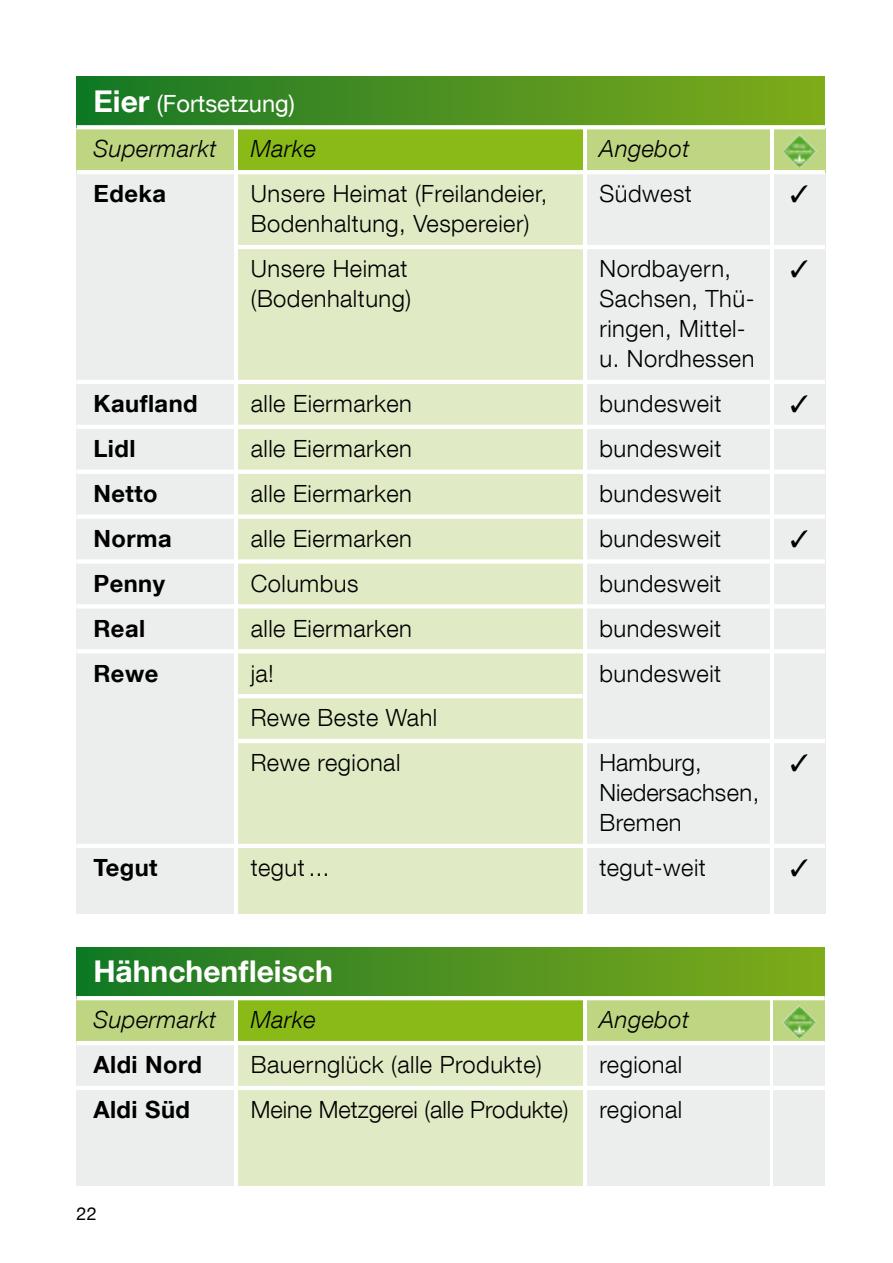
<style>
.page{position:relative;width:893px;height:1263px;background:#fff}
.page>*{position:absolute;margin:0;border:0;box-sizing:border-box;transform-origin:0 0}
.t1{font:700 30px "Helvetica Neue LT Com";color:#fff}
.t2{font:300 23.7px/45px "Helvetica Neue LT Com";letter-spacing:.02em;color:#000}
.t3{font:700 23.7px "Helvetica Neue LT Com";letter-spacing:.02em;color:#000}
.t4{font:300 23.7px/30px "Helvetica Neue LT Com";color:#000}
.t5{font:italic 300 23.7px "Helvetica Neue LT Com";letter-spacing:.02em;color:#000}
.t6{font:23.7px/45.9px "Helvetica Neue LT Com";color:#fff}
.t7{font:18px "Helvetica Neue LT Com";color:#000}
.s1{font-weight:700;font-size:30px}
.s2{font-weight:300;font-style:italic;color:#000}
</style>
<div class="page">
<div style="left:77px;top:128px;width:157px;height:46px;background:#bed682"></div>
<div style="left:238px;top:128px;width:345px;height:46px;background:#89ba17"></div>
<div style="left:587px;top:128px;width:183px;height:46px;background:#bed682"></div>
<div style="left:774px;top:128px;width:51px;height:46px;background:#bed682"></div>
<div style="left:77px;top:77px;width:748px;height:51px;background:linear-gradient(to right,#177726,#81ab1b)"></div>
<img style="left:783px;top:134px;width:34px;height:34px">
<div style="left:77px;top:173px;width:157px;height:740px;background:#eceded"></div>
<div style="left:238px;top:173px;width:345px;height:740px;background:#e0ebc5"></div>
<div style="left:587px;top:173px;width:183px;height:740px;background:#eceded"></div>
<div style="left:774px;top:173px;width:51px;height:740px;background:#eceded"></div>
<svg style="left:77px;top:125px;width:748px;height:4px"></svg>
<hr style="left:77px;top:170px;width:748px;height:4px;background:#fff">
<hr style="left:238px;top:245px;width:587px;height:4px;background:#fff">
<hr style="left:77px;top:380px;width:748px;height:4px;background:#fff">
<hr style="left:77px;top:425px;width:748px;height:4px;background:#fff">
<hr style="left:77px;top:470px;width:748px;height:4px;background:#fff">
<div style="left:77px;top:514px;width:748px;height:5px;background:#fff"></div>
<div style="left:77px;top:559px;width:748px;height:5px;background:#fff"></div>
<hr style="left:77px;top:604px;width:748px;height:4px;background:#fff">
<hr style="left:77px;top:649px;width:748px;height:4px;background:#fff">
<hr style="left:238px;top:694px;width:345px;height:4px;background:#fff">
<hr style="left:238px;top:739px;width:587px;height:4px;background:#fff">
<hr style="left:77px;top:844px;width:748px;height:4px;background:#fff">
<div style="left:76px;top:999px;width:158px;height:46px;background:#bed682"></div>
<div style="left:238px;top:999px;width:345px;height:46px;background:#89ba17"></div>
<div style="left:587px;top:999px;width:183px;height:46px;background:#bed682"></div>
<div style="left:774px;top:999px;width:51px;height:46px;background:#bed682"></div>
<div style="left:76px;top:947px;width:749px;height:52px;background:linear-gradient(to right,#167726,#81ab1b)"></div>
<img style="left:782px;top:1005px;width:34px;height:34px">
<div style="left:77px;top:1043px;width:157px;height:142px;background:#eceded"></div>
<div style="left:238px;top:1043px;width:345px;height:142px;background:#e0ebc5"></div>
<div style="left:587px;top:1043px;width:183px;height:142px;background:#eceded"></div>
<div style="left:774px;top:1043px;width:51px;height:142px;background:#eceded"></div>
<svg style="left:76px;top:996px;width:749px;height:4px"></svg>
<hr style="left:76px;top:1041px;width:749px;height:4px;background:#fff">
<hr style="left:76px;top:1086px;width:749px;height:4px;background:#fff">
<p class="t6" style="left:94px;top:80px;width:203px"><span class="s1">Eier</span> (Fortsetzung)<br><span class="s2">Supermarkt</span></p>
<p class="t5" style="left:251px;top:135px;width:67px">Marke</p>
<p class="t5" style="left:600px;top:135px;width:91px">Angebot</p>
<p class="t3" style="left:94px;top:179px;width:74px">Edeka</p>
<p class="t2" style="left:251px;top:171px;width:298px">Unsere Heimat (Freilandeier,</p>
<p class="t2" style="left:600px;top:171px;width:94px">Südwest</p>
<p class="t2" style="left:251px;top:201px;width:280px">Bodenhaltung, Vespereier)<br>Unsere Heimat</p>
<p class="t2" style="left:599px;top:246px;width:133px">Nordbayern,</p>
<p class="t2" style="left:251px;top:276px;width:162px">(Bodenhaltung)</p>
<p class="t2" style="left:599px;top:283px;width:156px;line-height:30px">Sachsen, Thü&shy;ringen, Mittel&shy;u. Nordhessen</p>
<p class="t3" style="left:93px;top:389px;width:106px">Kaufland</p>
<p class="t2" style="left:251px;top:381px;width:163px">alle Eiermarken</p>
<p class="t2" style="left:599px;top:381px;width:123px">bundesweit</p>
<p class="t3" style="left:93px;top:434px;width:44px">Lidl</p>
<p class="t2" style="left:251px;top:426px;width:163px">alle Eiermarken</p>
<p class="t2" style="left:599px;top:426px;width:123px">bundesweit</p>
<p class="t3" style="left:93px;top:478px;width:66px">Netto</p>
<p class="t2" style="left:251px;top:470px;width:163px">alle Eiermarken</p>
<p class="t2" style="left:599px;top:470px;width:123px">bundesweit</p>
<p class="t3" style="left:93px;top:523px;width:80px">Norma</p>
<p class="t2" style="left:251px;top:515px;width:163px">alle Eiermarken</p>
<p class="t2" style="left:599px;top:515px;width:123px">bundesweit</p>
<p class="t3" style="left:93px;top:568px;width:73px">Penny</p>
<p class="t2" style="left:251px;top:560px;width:109px">Columbus</p>
<p class="t2" style="left:599px;top:560px;width:123px">bundesweit</p>
<p class="t3" style="left:93px;top:613px;width:53px">Real</p>
<p class="t2" style="left:251px;top:605px;width:163px">alle Eiermarken</p>
<p class="t2" style="left:599px;top:605px;width:123px">bundesweit</p>
<p class="t3" style="left:93px;top:658px;width:67px">Rewe</p>
<p class="t2" style="left:251px;top:650px;width:25px">ja!</p>
<p class="t2" style="left:599px;top:650px;width:123px">bundesweit</p>
<p class="t2" style="left:251px;top:695px;width:188px">Rewe Beste Wahl<br>Rewe regional</p>
<p class="t4" style="left:599px;top:747px;width:104px">Hamburg,</p>
<p class="t4" style="left:599px;top:777px;width:161px">Niedersachsen,<br>Bremen</p>
<p class="t3" style="left:93px;top:853px;width:66px">Tegut</p>
<p class="t2" style="left:251px;top:845px;width:80px">tegut ...</p>
<p class="t2" style="left:599px;top:845px;width:108px">tegut-weit</p>
<p class="t1" style="left:93px;top:953px;width:241px">Hähnchenfleisch</p>
<p class="t5" style="left:93px;top:1006px;width:124px">Supermarkt</p>
<p class="t5" style="left:251px;top:1006px;width:67px">Marke</p>
<p class="t5" style="left:599px;top:1006px;width:91px">Angebot</p>
<p class="t3" style="left:93px;top:1050px;width:110px">Aldi Nord</p>
<p class="t2" style="left:251px;top:1042px;width:293px">Bauernglück (alle Produkte)</p>
<p class="t2" style="left:599px;top:1042px;width:84px">regional</p>
<p class="t3" style="left:93px;top:1095px;width:98px">Aldi Süd</p>
<p class="t4" style="left:251px;top:1094px;width:319px">Meine Metzgerei (alle Produkte)</p>
<p class="t2" style="left:599px;top:1087px;width:84px">regional</p>
<p class="t7" style="left:77px;top:1202px;width:22px">22</p>
</div>
